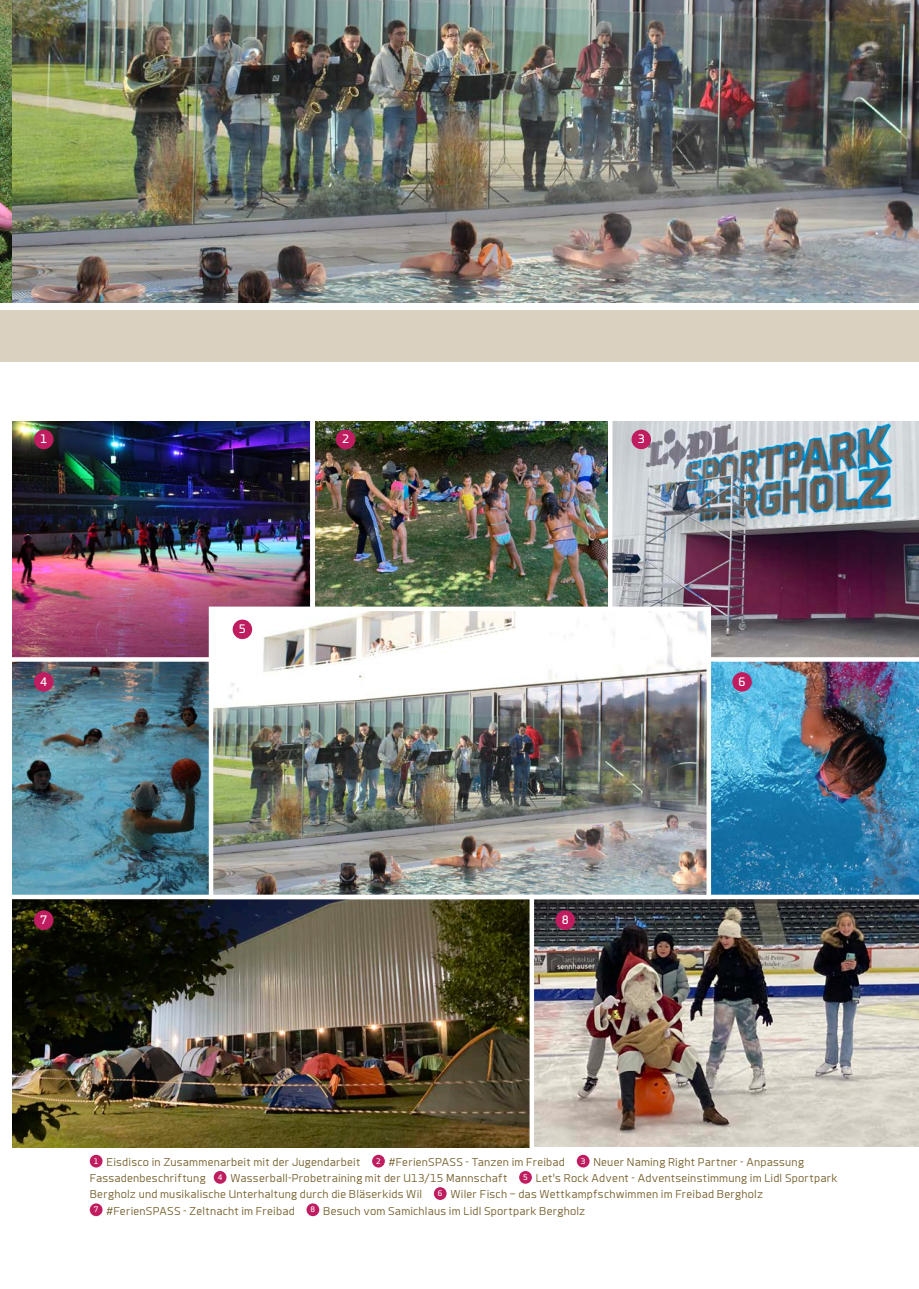
<style>
.page{position:relative;width:919px;height:1289px;background:#fff}
.page>*{position:absolute;margin:0;border:0;box-sizing:border-box;transform-origin:0 0}
._04_bildlegenden{font:12.6px "Brooklyn";color:#fff}
._04_bildlegenden-2{font:300 11.7px "Brooklyn";letter-spacing:.015em;color:#735d28}
._04_bildlegenden-3{font:8.25px "Brooklyn";color:#fff}
</style>
<div class="page">
<img style="left:0;top:0;width:918px;height:302px">
<div style="left:0;top:310px;width:918px;height:51px;background:#dad1c0"></div>
<img style="left:13px;top:899px;width:516px;height:248px">
<img style="left:612px;top:421px;width:306px;height:236px">
<img style="left:13px;top:661px;width:196px;height:233px">
<img style="left:13px;top:421px;width:297px;height:236px">
<img style="left:534px;top:899px;width:384px;height:247px">
<img style="left:315px;top:421px;width:293px;height:185px">
<img style="left:711px;top:661px;width:207px;height:233px">
<svg style="left:310px;top:421px;width:1px;height:185px"></svg>
<svg style="left:12px;top:657px;width:906px;height:1px"></svg>
<img style="left:214px;top:611px;width:492px;height:283px">
<div style="left:209px;top:606px;width:502px;height:293px;border:4px solid #fff"></div>
<div style="left:90px;top:1154px;width:12px;height:13px;background:#c01d60;border-radius:50%"></div>
<div style="left:372px;top:1154px;width:13px;height:13px;background:#c01d60;border-radius:50%"></div>
<div style="left:576px;top:1154px;width:13px;height:13px;background:#c01d60;border-radius:50%"></div>
<div style="left:214px;top:1170px;width:12px;height:13px;background:#c01d60;border-radius:50%"></div>
<div style="left:519px;top:1170px;width:13px;height:13px;background:#c01d60;border-radius:50%"></div>
<div style="left:434px;top:1187px;width:12px;height:12px;background:#c01d60;border-radius:50%"></div>
<div style="left:90px;top:1203px;width:12px;height:13px;background:#c01d60;border-radius:50%"></div>
<div style="left:306px;top:1203px;width:13px;height:13px;background:#c01d60;border-radius:50%"></div>
<div style="left:34px;top:429px;width:20px;height:20px;background:#c01d60;border-radius:50%"></div>
<div style="left:336px;top:429px;width:19px;height:20px;background:#c01d60;border-radius:50%"></div>
<div style="left:631px;top:429px;width:20px;height:20px;background:#c01d60;border-radius:50%"></div>
<div style="left:34px;top:672px;width:20px;height:19px;background:#c01d60;border-radius:50%"></div>
<div style="left:233px;top:619px;width:19px;height:20px;background:#c01d60;border-radius:50%"></div>
<div style="left:732px;top:672px;width:19px;height:19px;background:#c01d60;border-radius:50%"></div>
<div style="left:34px;top:910px;width:20px;height:19px;background:#c01d60;border-radius:50%"></div>
<div style="left:555px;top:910px;width:20px;height:19px;background:#c01d60;border-radius:50%"></div>
<p class="_04_bildlegenden" style="left:40px;top:433px;width:9px">1</p>
<p class="_04_bildlegenden" style="left:342px;top:433px;width:9px">2</p>
<p class="_04_bildlegenden" style="left:637px;top:433px;width:9px">3</p>
<p class="_04_bildlegenden" style="left:40px;top:675px;width:9px">4</p>
<p class="_04_bildlegenden" style="left:239px;top:622px;width:9px">5</p>
<p class="_04_bildlegenden" style="left:40px;top:913px;width:9px">7</p>
<p class="_04_bildlegenden" style="left:561px;top:913px;width:9px">8</p>
<p class="_04_bildlegenden" style="left:738px;top:675px;width:9px">6</p>
<p class="_04_bildlegenden-3" style="left:94px;top:1156px;width:6px">1</p>
<p class="_04_bildlegenden-2" style="left:106px;top:1156px;width:255px">Eisdisco in Zusammenarbeit mit der Jugendarbeit</p>
<p class="_04_bildlegenden-3" style="left:376px;top:1156px;width:6px">2</p>
<p class="_04_bildlegenden-2" style="left:388px;top:1156px;width:178px">#FerienSPASS - Tanzen im Freibad</p>
<p class="_04_bildlegenden-3" style="left:581px;top:1156px;width:6px">3</p>
<p class="_04_bildlegenden-2" style="left:593px;top:1156px;width:212px">Neuer Naming Right Partner - Anpassung</p>
<p class="_04_bildlegenden-2" style="left:90px;top:1172px;width:117px">Fassadenbeschriftung</p>
<p class="_04_bildlegenden-3" style="left:218px;top:1172px;width:6px">4</p>
<p class="_04_bildlegenden-2" style="left:230px;top:1172px;width:278px">Wasserball-Probetraining mit der U13/15 Mannschaft</p>
<p class="_04_bildlegenden-3" style="left:523px;top:1172px;width:6px">5</p>
<p class="_04_bildlegenden-2" style="left:535px;top:1172px;width:303px">Let's Rock Advent - Adventseinstimmung im Lidl Sportpark</p>
<p class="_04_bildlegenden-2" style="left:90px;top:1188px;width:334px">Bergholz und musikalische Unterhaltung durch die Bläserkids Wil</p>
<p class="_04_bildlegenden-3" style="left:438px;top:1189px;width:6px">6</p>
<p class="_04_bildlegenden-2" style="left:450px;top:1188px;width:314px">Wiler Fisch – das Wettkampfschwimmen im Freibad Bergholz</p>
<p class="_04_bildlegenden-3" style="left:94px;top:1205px;width:6px">7</p>
<p class="_04_bildlegenden-2" style="left:106px;top:1204px;width:190px">#FerienSPASS - Zeltnacht im Freibad</p>
<p class="_04_bildlegenden-3" style="left:310px;top:1205px;width:6px">8</p>
<p class="_04_bildlegenden-2" style="left:323px;top:1204px;width:264px">Besuch vom Samichlaus im Lidl Sportpark Bergholz</p>
</div>
